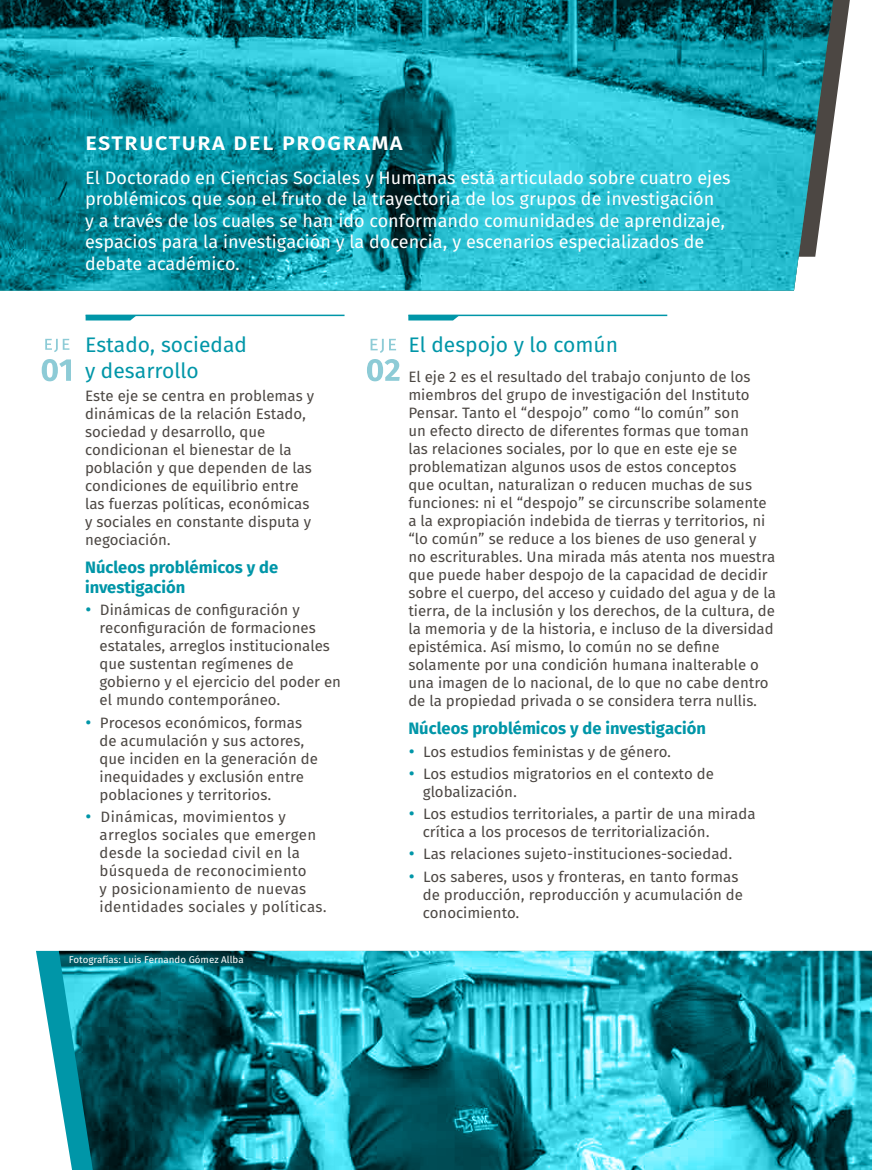
<style>
.page{position:relative;width:872px;height:1170px;background:#fff}
.page>*{position:absolute;margin:0;border:0;box-sizing:border-box;transform-origin:0 0}
.t1{font:24px "Fira Sans OT Medium";letter-spacing:.05em;color:#fff}
.t2{font:21px "Fira Sans OT";color:#0096a8}
.t3{font:18px/21.6px "Fira Sans OT";color:#fff}
.t4{font:700 16.5px/19.8px "Fira Sans OT";color:#0096a8}
.t5{font:15px/18px "Fira Sans OT";color:#4c4743}
.t6{font:15px/18px "Fira Sans OT";letter-spacing:.02em;color:#4c4743}
.t7{font:9.75px "Fira Sans OT";color:#fff}
.s1{font-size:16.5px;color:#0096a8}
</style>
<div class="page">
<svg style="left:0;top:0;width:839px;height:291px;background:#1a9aa9"></svg>
<svg style="left:367px;top:359px;width:33px;height:22px"></svg>
<hr style="left:86px;top:314px;width:258px;height:2px;background:#0096a8">
<hr style="left:408px;top:314px;width:259px;height:2px;background:#0096a8">
<svg style="left:86px;top:316px;width:51px;height:4px"></svg>
<svg style="left:408px;top:315px;width:51px;height:5px"></svg>
<svg style="left:42px;top:359px;width:29px;height:22px"></svg>
<svg style="left:45px;top:339px;width:24px;height:13px"></svg>
<svg style="left:370px;top:339px;width:26px;height:14px"></svg>
<svg style="left:36px;top:950px;width:836px;height:219px;background:#238e9b"></svg>
<p class="t1" style="left:85px;top:125px;width:319px">estructura del programa</p>
<p class="t3" style="left:85px;top:168px;width:647px">El Doctorado en Ciencias Sociales y Humanas está articulado sobre cuatro ejes problémicos que son el fruto de la trayectoria de los grupos de investigación<br>y a través de los cuales se han ido conformando comunidades de aprendizaje, espacios para la investigación y la docencia, y escenarios especializados de debate académico.</p>
<p class="t2" style="left:85px;top:330px;width:163px">Estado, sociedad</p>
<p class="t2" style="left:408px;top:330px;width:211px">El despojo y lo común</p>
<p class="t2" style="left:85px;top:355px;width:115px">y desarrollo</p>
<p class="t5" style="left:408px;top:368px;width:369px">El eje 2 es el resultado del trabajo conjunto de los miembros del grupo de investigación del Instituto Pensar. Tanto el “despojo” como “lo común” son<br>un efecto directo de diferentes formas que toman<br>las relaciones sociales, por lo que en este eje se problematizan algunos usos de estos conceptos<br>que ocultan, naturalizan o reducen muchas de sus funciones: ni el “despojo” se circunscribe solamente a la expropiación indebida de tierras y territorios, ni “lo común” se reduce a los bienes de uso general y no escriturables. Una mirada más atenta nos muestra que puede haber despojo de la capacidad de decidir sobre el cuerpo, del acceso y cuidado del agua y de la tierra, de la inclusión y los derechos, de la cultura, de la memoria y de la historia, e incluso de la diversidad epistémica. Así mismo, lo común no se define solamente por una condición humana inalterable o una imagen de lo nacional, de lo que no cabe dentro de la propiedad privada o se considera terra nullis.</p>
<p class="t4" style="left:408px;top:719px;width:299px">Núcleos problémicos y de investigación</p>
<p class="t5" style="left:408px;top:743px;width:264px"><span class="s1">•</span> Los estudios feministas y de género.</p>
<p class="t5" style="left:423px;top:765px;width:292px;text-indent:-14px"><span class="s1">•</span> Los estudios migratorios en el contexto de globalización.</p>
<p class="t5" style="left:423px;top:805px;width:334px;text-indent:-14px"><span class="s1">•</span> Los estudios territoriales, a partir de una mirada crítica a los procesos de territorialización.</p>
<p class="t5" style="left:408px;top:846px;width:326px"><span class="s1">•</span> Las relaciones sujeto-instituciones-sociedad.</p>
<p class="t5" style="left:423px;top:868px;width:322px;text-indent:-14px"><span class="s1">•</span> Los saberes, usos y fronteras, en tanto formas de producción, reproducción y acumulación de conocimiento.</p>
<p class="t5" style="left:85px;top:387px;width:231px">Este eje se centra en problemas y dinámicas de la relación Estado, sociedad y desarrollo, que condicionan el bienestar de la población y que dependen de las condiciones de equilibrio entre las fuerzas políticas, económicas y sociales en constante disputa y negociación.</p>
<p class="t4" style="left:85px;top:558px;width:195px">Núcleos problémicos y de investigación</p>
<p class="t5" style="left:99px;top:602px;width:243px;text-indent:-14px"><span class="s1">•</span> Dinámicas de configuración y reconfiguración de formaciones estatales, arreglos institucionales que sustentan regímenes de gobierno y el ejercicio del poder en el mundo contemporáneo.</p>
<p class="t5" style="left:99px;top:714px;width:220px;text-indent:-14px"><span class="s1">•</span> Procesos económicos, formas de acumulación y sus actores, que inciden en la generación de inequidades y exclusión entre poblaciones y territorios.</p>
<p class="t6" style="left:99px;top:808px;width:229px;text-indent:-14px"><span class="s1">•</span> Dinámicas, movimientos y arreglos sociales que emergen desde la sociedad civil en la búsqueda de reconocimiento<br>y posicionamiento de nuevas identidades sociales y políticas.</p>
<p class="t7" style="left:69px;top:953px;width:176px">Fotografías: Luis Fernando Gómez Allba</p>
</div>
